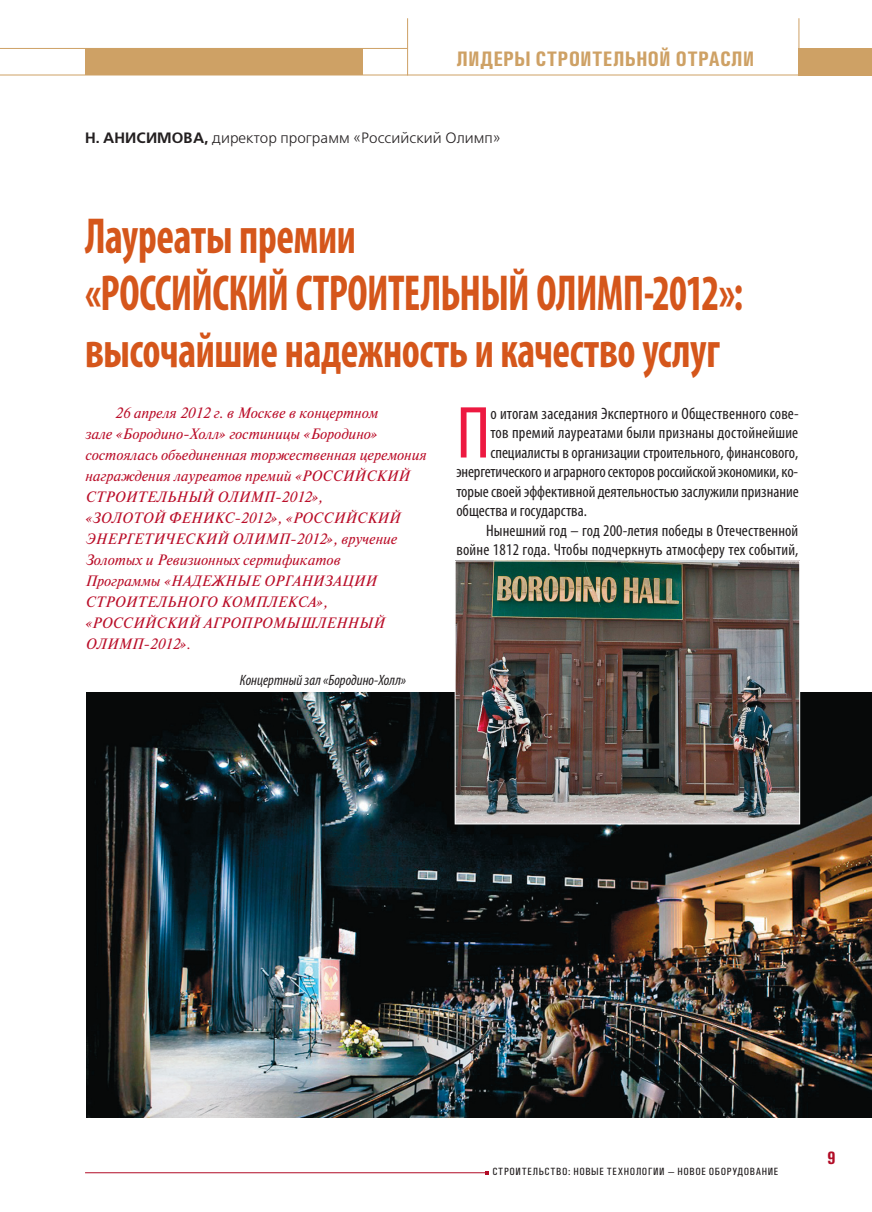
<style>
.page{position:relative;width:872px;height:1212px;background:#fff}
.page>*{position:absolute;margin:0;border:0;box-sizing:border-box;transform-origin:0 0}
.t1{font:condensed 74.4px "Myriad Pro";color:#ed1941}
.t2{font:700 condensed 50.85px/57px "Myriad Pro";letter-spacing:-.01em;color:#d5561b;scale:.83 1}
.t3{font:700 21px "Univers Condensed";letter-spacing:.01em;color:#cea165}
.t4{font:700 18px "Univers Condensed";color:#b20c26}
.t5{font:condensed 16.5px "Myriad Pro";color:#231f20}
.t6{font:italic 15px/21px "Newton 7 C";color:#ba0e29}
.t7{font:15px "Free Set C";letter-spacing:.005em;color:#231f20}
.t8{font:italic condensed 15px "Myriad Pro";color:#231f20}
.t9{font:500 10.5px "Univers Condensed";letter-spacing:.06em;color:#231f20}
.s1{font-weight:700}
</style>
<div class="page">
<hr style="left:85px;top:1172px;width:402px;height:1px;background:#b20c26">
<hr style="left:798px;top:18px;width:1px;height:57px;background:#cea165">
<hr style="left:407px;top:18px;width:1px;height:57px;background:#cea165">
<div style="left:85px;top:49px;width:277px;height:26px;background:#cea165"></div>
<hr style="left:0;top:75px;width:872px;height:1px;background:#cea165">
<hr style="left:0;top:48px;width:407px;height:1px;background:#cea165">
<div style="left:799px;top:48px;width:73px;height:27px;background:#cea165"></div>
<img style="left:87px;top:692px;width:785px;height:426px">
<img style="left:457px;top:563px;width:341px;height:259px">
<div style="left:455px;top:561px;width:345px;height:263px;border:1px solid #fff"></div>
<h3 class="t3" style="left:456px;top:46px;width:299px">лидеры строительной отрасли</h3>
<p class="t7" style="left:85px;top:130px;width:417px"><span class="s1">Н. АНИСИМОВА,</span> директор программ «Российский Олимп»</p>
<h2 class="t2" style="left:85px;top:206px;width:794px">Лауреаты премии<br>«РОССИЙСКИЙ СТРОИТЕЛЬНЫЙ ОЛИМП-2012»: высочайшие надежность и качество услуг</h2>
<p class="t6" style="left:85px;top:402px;width:343px;text-indent:30px">26 апреля 2012 г. в Москве в концертном<br>зале «Бородино-Холл» гостиницы «Бородино» состоялась объединенная торжественная церемония награждения лауреатов премий «РОССИЙСКИЙ СТРОИТЕЛЬНЫЙ ОЛИМП-2012»,<br>«ЗОЛОТОЙ ФЕНИКС-2012», «РОССИЙСКИЙ ЭНЕРГЕТИЧЕСКИЙ ОЛИМП-2012», вручение Золотых и Ревизионных сертификатов<br>Программы «НАДЕЖНЫЕ ОРГАНИЗАЦИИ СТРОИТЕЛЬНОГО КОМПЛЕКСА», «РОССИЙСКИЙ АГРОПРОМЫШЛЕННЫЙ ОЛИМП-2012».</p>
<p class="t8" style="left:240px;top:671px;width:168px">Концертный зал «Бородино-Холл»</p>
<h1 class="t1" style="left:456px;top:388px;width:36px">П</h1>
<p class="t5" style="left:490px;top:403px;width:310px">о итогам заседания Экспертного и Общественного сове-</p>
<p class="t5" style="left:490px;top:423px;width:309px">тов премий лауреатами были признаны достойнейшие</p>
<p class="t5" style="left:490px;top:442px;width:309px">специалисты в организации строительного, финансового,</p>
<p class="t5" style="left:456px;top:462px;width:343px">энергетического и аграрного секторов российской экономики, ко-</p>
<p class="t5" style="left:456px;top:481px;width:344px">торые своей эффективной деятельностью заслужили признание</p>
<p class="t5" style="left:456px;top:501px;width:132px">общества и государства.</p>
<p class="t5" style="left:486px;top:520px;width:314px">Нынешний год – год 200-летия победы в Отечественной</p>
<p class="t5" style="left:456px;top:540px;width:344px">войне 1812 года. Чтобы подчеркнуть атмосферу тех событий,</p>
<p class="t9" style="left:492px;top:1165px;width:287px">СТРОИТЕЛЬСТВО: НОВЫЕ ТЕХНОЛОГИИ — НОВОЕ ОБОРУДОВАНИЕ</p>
<p class="t4" style="left:827px;top:1146px;width:10px">9</p>
</div>
